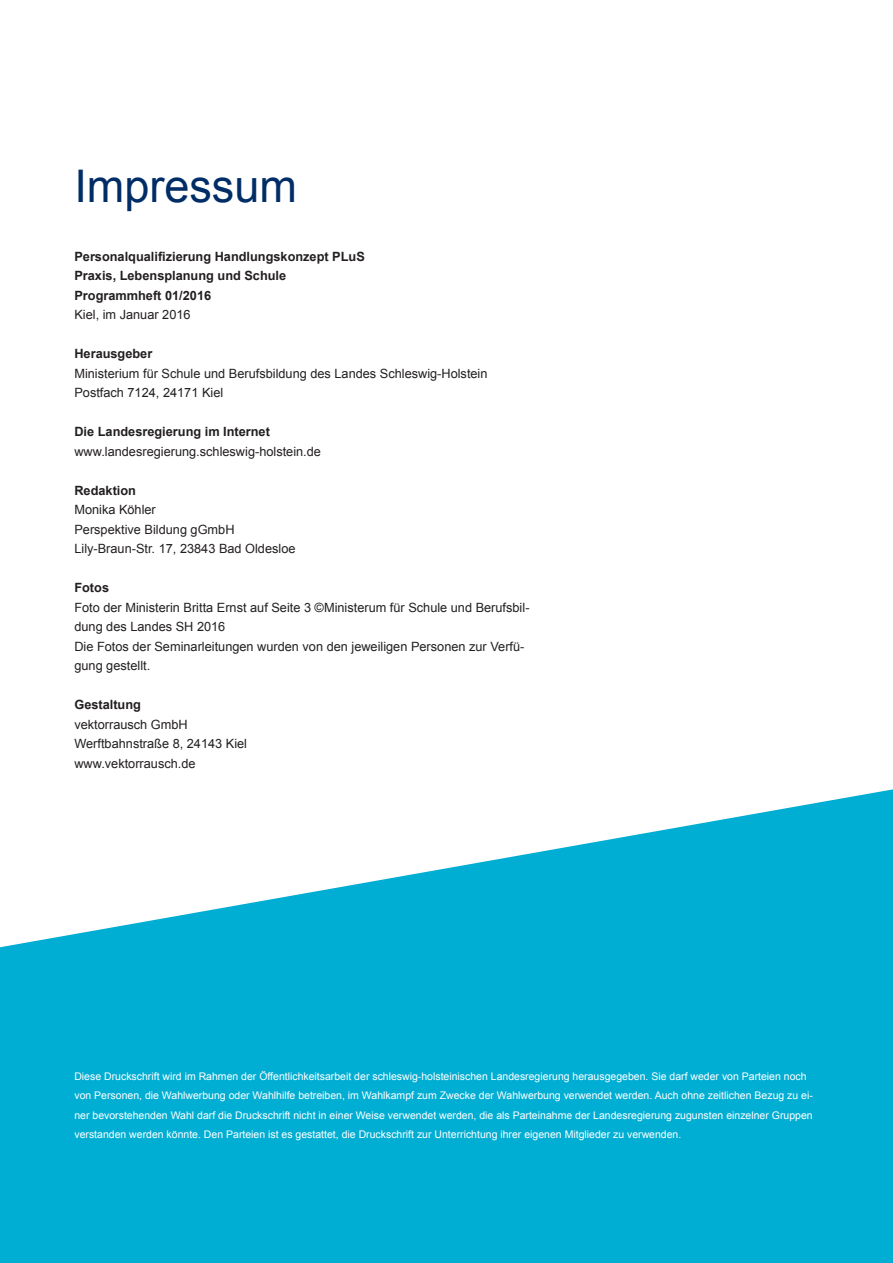
<style>
.page{position:relative;width:893px;height:1263px;background:#fff}
.page>*{position:absolute;margin:0;border:0;box-sizing:border-box;transform-origin:0 0}
.t1{font:45px "Arial";color:#002d66}
.t2{font:12.75px/19.5px "Arial";color:#231f20}
.t3{font:700 12.75px/19.5px "Arial";color:#231f20}
.t4{font:10.5px/19.5px "Arial";color:#fff}
</style>
<div class="page">
<svg style="left:0;top:789px;width:893px;height:474px;fill:#00aed3"></svg>
<h1 class="t1" style="left:74px;top:157px;width:224px">Impressum</h1>
<p class="t3" style="left:74px;top:247px;width:292px">Personalqualifizierung Handlungskonzept PLuS<br>Praxis, Lebensplanung und Schule<br>Programmheft 01/2016</p>
<p class="t2" style="left:74px;top:305px;width:118px">Kiel, im Januar 2016</p>
<p class="t3" style="left:74px;top:344px;width:79px">Herausgeber</p>
<p class="t2" style="left:74px;top:363px;width:415px">Ministerium für Schule und Berufsbildung des Landes Schleswig-Holstein<br>Postfach 7124, 24171 Kiel</p>
<p class="t3" style="left:74px;top:422px;width:197px">Die Landesregierung im Internet</p>
<p class="t2" style="left:74px;top:441px;width:248px">www.landesregierung.schleswig-holstein.de</p>
<p class="t3" style="left:74px;top:481px;width:63px">Redaktion</p>
<p class="t2" style="left:74px;top:500px;width:223px">Monika Köhler<br>Perspektive Bildung gGmbH<br>Lily-Braun-Str. 17, 23843 Bad Oldesloe</p>
<p class="t3" style="left:74px;top:578px;width:36px">Fotos</p>
<p class="t2" style="left:74px;top:597px;width:457px">Foto der Ministerin Britta Ernst auf Seite 3 ©Ministerum für Schule und Berufsbil&shy;dung des Landes SH 2016<br>Die Fotos der Seminarleitungen wurden von den jeweiligen Personen zur Verfü&shy;gung gestellt.</p>
<p class="t3" style="left:74px;top:695px;width:68px">Gestaltung</p>
<p class="t2" style="left:74px;top:714px;width:174px">vektorrausch GmbH<br>Werftbahnstraße 8, 24143 Kiel www.vektorrausch.de</p>
<p class="t4" style="left:74px;top:1066px;width:740px">Diese Druckschrift wird im Rahmen der Öffentlichkeitsarbeit der schleswig-holsteinischen Landesregierung herausgegeben. Sie darf weder von Parteien noch von Personen, die Wahlwerbung oder Wahlhilfe betreiben, im Wahlkampf zum Zwecke der Wahlwerbung verwendet werden. Auch ohne zeitlichen Bezug zu ei&shy;ner bevorstehenden Wahl darf die Druckschrift nicht in einer Weise verwendet werden, die als Parteinahme der Landesregierung zugunsten einzelner Gruppen verstanden werden könnte. Den Parteien ist es gestattet, die Druckschrift zur Unterrichtung ihrer eigenen Mitglieder zu verwenden.</p>
</div>
